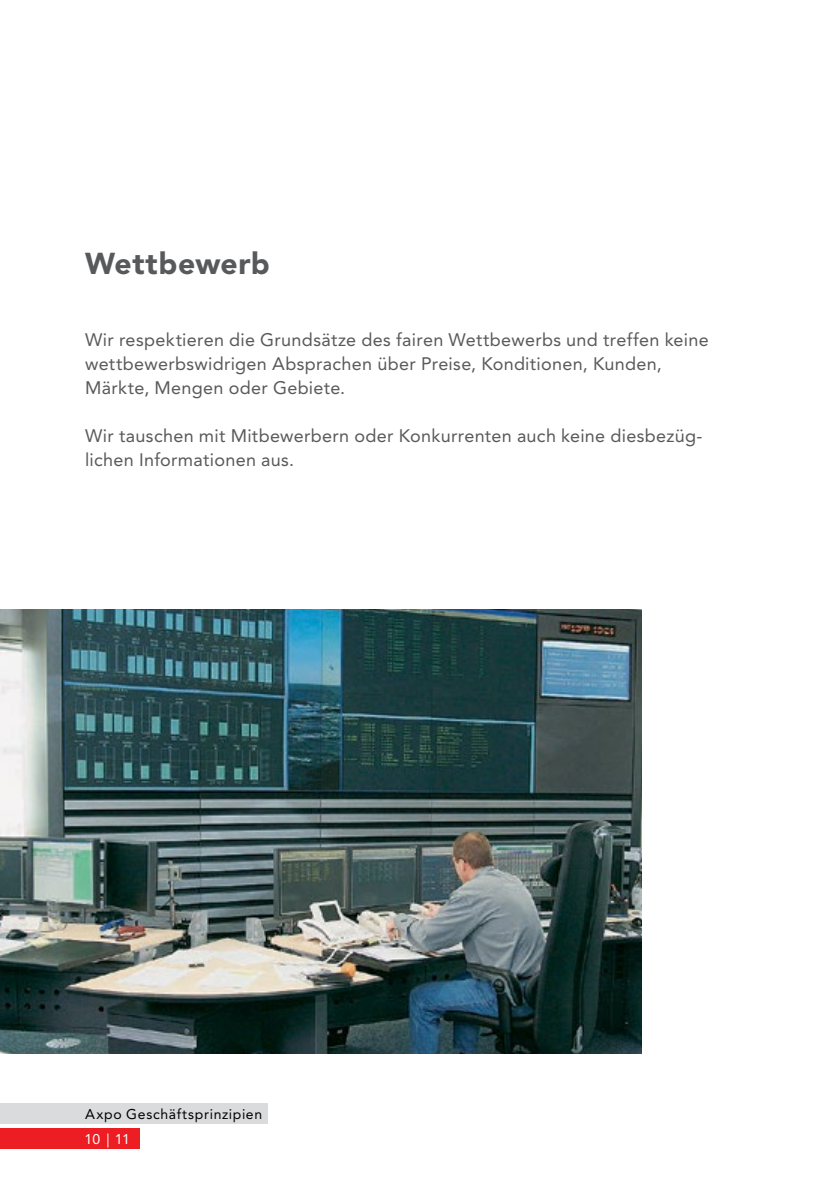
<style>
.page{position:relative;width:840px;height:1191px;background:#fff}
.page>*{position:absolute;margin:0;border:0;box-sizing:border-box;transform-origin:0 0}
.t1{font:900 30px "Avenir LT Pro";letter-spacing:.015em;color:#58595b}
.t2{font:18px/24px "Avenir LT Pro";letter-spacing:.015em;color:#58595b}
.t3{font:14px "Avenir LT Pro";letter-spacing:.045em;color:#000}
.t4{font:14px "Avenir LT Pro";color:#fff}
</style>
<div class="page">
<img style="left:0;top:610px;width:641px;height:444px">
<div style="left:0;top:1103px;width:267px;height:21px;background:#dadbdc"></div>
<div style="left:0;top:1128px;width:139px;height:21px;background:#ed1d24"></div>
<h1 class="t1" style="left:85px;top:245px;width:186px">Wettbewerb</h1>
<p class="t2" style="left:85px;top:327px;width:624px">Wir respektieren die Grundsätze des fairen Wettbewerbs und treffen keine wettbewerbswidrigen Absprachen über Preise, Konditionen, Kunden,<br>Märkte, Mengen oder Gebiete.</p>
<p class="t2" style="left:85px;top:423px;width:618px">Wir tauschen mit Mitbewerbern oder Konkurrenten auch keine diesbezüg&shy;lichen Informationen aus.</p>
<p class="t3" style="left:85px;top:1105px;width:178px">Axpo Geschäftsprinzipien</p>
<p class="t4" style="left:84px;top:1130px;width:47px">10 | 11</p>
</div>
